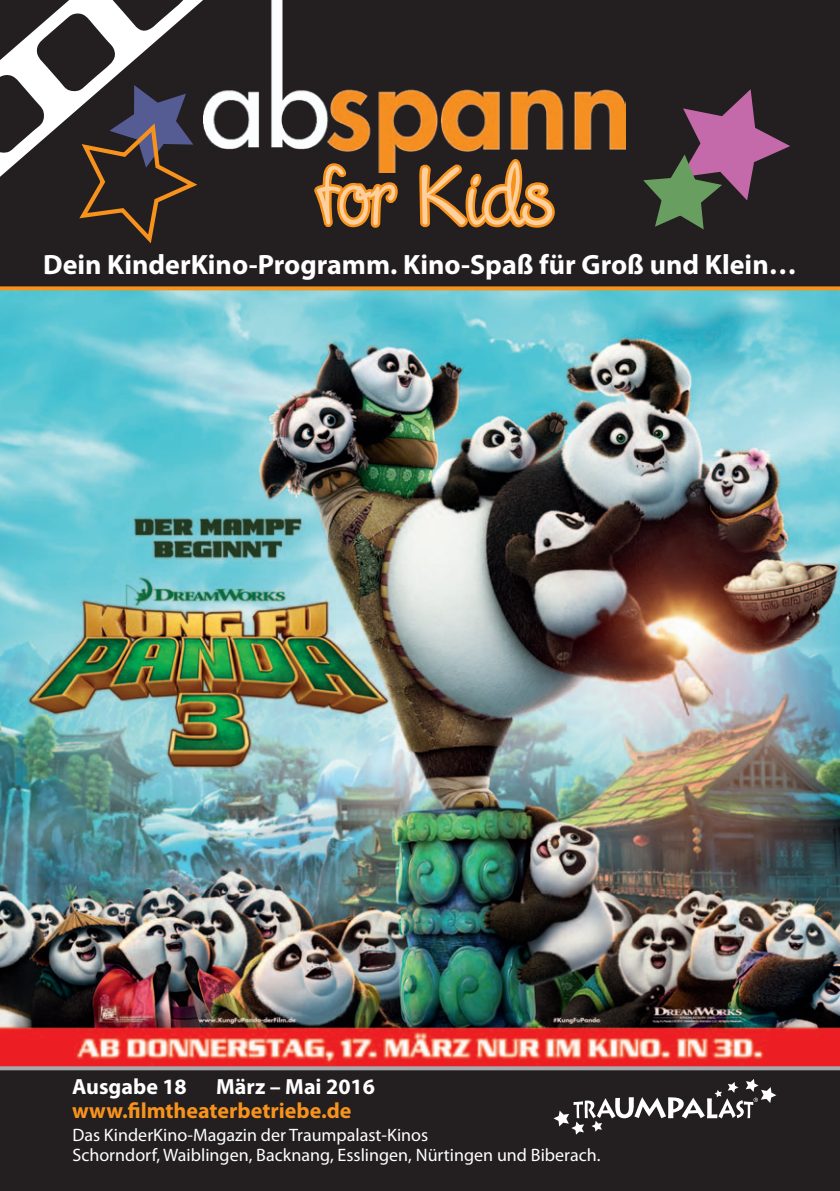
<style>
.page{position:relative;width:840px;height:1191px;background:#fff}
.page>*{position:absolute;margin:0;border:0;box-sizing:border-box;transform-origin:0 0}
.t1{font:90px "Fineliner Script";color:#fdd09e}
.t2{font:700 28px "Myriad Pro";color:#fff}
.t3{font:700 22px "Myriad Pro";color:#f7931d}
.t4{font:700 22px "Myriad Pro";color:#fff}
.t5{font:18px/20px "Myriad Pro";color:#fff}
</style>
<div class="page">
<div style="left:0;top:0;width:839px;height:289px;background:#231f20"></div>
<img style="left:272px;top:0;width:353px;height:161px">
<svg style="left:0;top:0;width:272px;height:177px"></svg>
<svg style="left:314px;top:161px;width:84px;height:67px"></svg>
<svg style="left:416px;top:152px;width:141px;height:76px"></svg>
<svg style="left:75px;top:85px;width:127px;height:159px"></svg>
<svg style="left:643px;top:89px;width:146px;height:141px"></svg>
<div style="left:0;top:1066px;width:839px;height:125px;background:#231f20"></div>
<svg style="left:553px;top:1079px;width:223px;height:55px"></svg>
<img style="left:0;top:290px;width:839px;height:776px">
<svg style="left:0;top:286px;width:839px;height:4px;background:#e1871d"></svg>
<svg style="left:0;top:1066px;width:839px;height:4px;background:#ad9ea2"></svg>
<h1 class="t1" style="left:317px;top:149px;width:235px">for Kids</h1>
<h2 class="t2" style="left:43px;top:246px;width:754px">Dein KinderKino-Programm. Kino-Spaß für Groß und Klein…</h2>
<p class="t4" style="left:72px;top:1071px;width:116px">Ausgabe 18</p>
<p class="t4" style="left:216px;top:1071px;width:160px">März – Mai 2016</p>
<p class="t3" style="left:72px;top:1095px;width:281px">www.filmtheaterbetriebe.de</p>
<p class="t5" style="left:72px;top:1124px;width:529px">Das KinderKino-Magazin der Traumpalast-Kinos<br>Schorndorf, Waiblingen, Backnang, Esslingen, Nürtingen und Biberach.</p>
</div>
